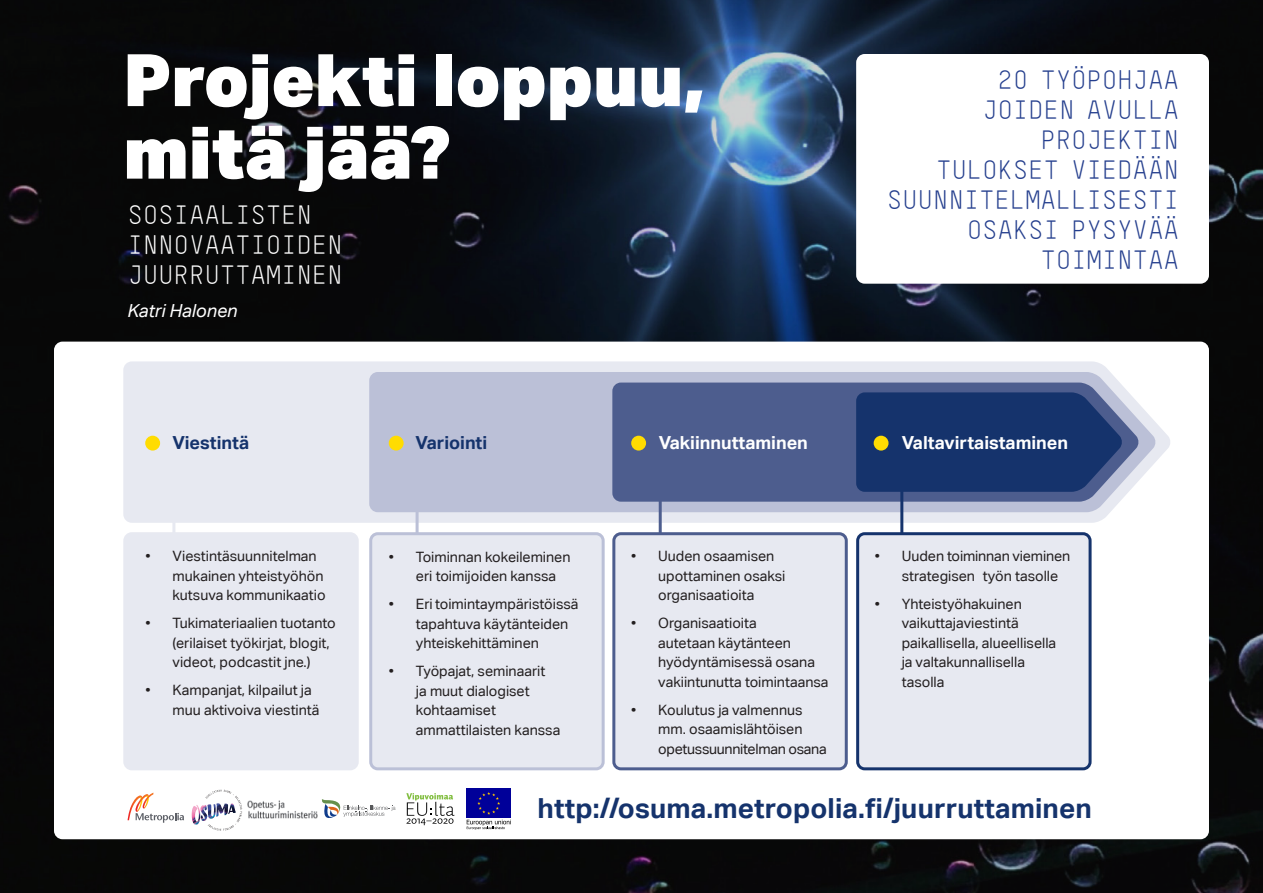
<style>
.page{position:relative;width:1263px;height:893px;background:#fff}
.page>*{position:absolute;margin:0;border:0;box-sizing:border-box;transform-origin:0 0}
.pääotsikko{font:900 72.6px "Aktiv Grotesk";letter-spacing:-.005em;color:#fff}
.pääotsikko-2{font:700 27.6px "Aktiv Grotesk";letter-spacing:.005em;color:#15336c}
.nosto{font:26.25px/30px "TSTAR Mono Round";letter-spacing:-.015em;color:#253f8e;text-align:right}
.nosto-2{font:26.25px/30px "TSTAR Mono Round";letter-spacing:-.015em;color:#fff}
.leipis_liehulla{font:700 18px "Aktiv Grotesk";color:#fff}
.leipis_liehulla-2{font:700 18px "Aktiv Grotesk";color:#15336c}
.leipis_liehulla-3{font:italic 18px "Aktiv Grotesk";color:#fff}
.leipis_liehulla-4{font:14.25px/19.5px "Aktiv Grotesk";color:#231f20}
</style>
<div class="page">
<img style="left:0;top:0;width:1263px;height:893px">
<div style="left:856px;top:54px;width:353px;height:230px;background:#fff;border-radius:9px"></div>
<div style="left:54px;top:342px;width:1155px;height:497px;background:#fff;border-radius:9px"></div>
<div style="left:123px;top:532px;width:236px;height:238px;background:#e7e9f1;border-radius:9px"></div>
<div style="left:371px;top:534px;width:232px;height:235px;background:#e7e9f1;border-radius:7px"></div>
<div style="left:369px;top:532px;width:236px;height:238px;border:3px solid #bbc0d7;border-radius:7px"></div>
<div style="left:614px;top:534px;width:232px;height:235px;background:#e7e9f1;border-radius:7px"></div>
<div style="left:612px;top:532px;width:236px;height:238px;border:3px solid #4d5d8e;border-radius:7px"></div>
<div style="left:858px;top:534px;width:232px;height:235px;background:#e7e9f1;border-radius:7px"></div>
<div style="left:856px;top:532px;width:235px;height:238px;border:3px solid #15336c;border-radius:7px"></div>
<svg style="left:123px;top:361px;width:1047px;height:162px;background:#e8eaf1"></svg>
<svg style="left:369px;top:372px;width:787px;height:140px;background:#bec2d8"></svg>
<svg style="left:612px;top:383px;width:527px;height:119px;background:#556593"></svg>
<svg style="left:856px;top:392px;width:267px;height:100px;background:#1d3970"></svg>
<hr style="left:900px;top:487px;width:3px;height:46px;background:#15336c">
<hr style="left:659px;top:487px;width:3px;height:46px;background:#4d5d8e">
<hr style="left:416px;top:487px;width:3px;height:46px;background:#bbc0d7">
<hr style="left:172px;top:487px;width:3px;height:46px;background:#e7e9f1">
<div style="left:145px;top:436px;width:15px;height:15px;background:#ffdc01;border-radius:50%"></div>
<div style="left:389px;top:436px;width:15px;height:15px;background:#ffdc01;border-radius:50%"></div>
<div style="left:631px;top:436px;width:15px;height:15px;background:#ffdc01;border-radius:50%"></div>
<div style="left:874px;top:436px;width:14px;height:15px;background:#ffdc01;border-radius:50%"></div>
<svg style="left:205px;top:790px;width:37px;height:41px"></svg>
<svg style="left:128px;top:793px;width:56px;height:30px"></svg>
<img style="left:248px;top:800px;width:69px;height:18px">
<svg style="left:406px;top:793px;width:48px;height:32px"></svg>
<div style="left:466px;top:789px;width:45px;height:29px;background:#009"></div>
<svg style="left:467px;top:792px;width:44px;height:38px"></svg>
<svg style="left:321px;top:799px;width:74px;height:19px"></svg>
<h1 class="pääotsikko" style="left:123px;top:33px;width:582px">Projekti loppuu,</h1>
<h1 class="pääotsikko" style="left:123px;top:105px;width:329px">mitä jää?</h1>
<p class="nosto-2" style="left:128px;top:199px;width:217px">SOSIAALISTEN<br>INNOVAATIOIDEN<br>JUURRUTTAMINEN</p>
<p class="leipis_liehulla-3" style="left:128px;top:300px;width:111px">Katri Halonen</p>
<p class="nosto" style="left:997px;top:64px;width:183px">20 TYÖPOHJAA</p>
<p class="nosto" style="left:982px;top:94px;width:198px">JOIDEN AVULLA</p>
<p class="nosto" style="left:887px;top:124px;width:294px">PROJEKTIN<br>TULOKSET VIEDÄÄN<br>SUUNNITELMALLISESTI<br>OSAKSI PYSYVÄÄ<br>TOIMINTAA</p>
<p class="leipis_liehulla-2" style="left:172px;top:431px;width:78px">Viestintä</p>
<p class="leipis_liehulla-2" style="left:416px;top:431px;width:73px">Variointi</p>
<p class="leipis_liehulla" style="left:659px;top:431px;width:151px">Vakiinnuttaminen</p>
<p class="leipis_liehulla" style="left:902px;top:431px;width:168px">Valtavirtaistaminen</p>
<p class="leipis_liehulla-4" style="left:173px;top:546px;width:155px;text-indent:-27px">• Viestintäsuunnitelman mukainen yhteistyöhön kutsuva kommunikaatio</p>
<p class="leipis_liehulla-4" style="left:173px;top:613px;width:165px;text-indent:-27px">• Tukimateriaalien tuotanto (erilaiset työkirjat, blogit, videot, podcastit jne.)</p>
<p class="leipis_liehulla-4" style="left:173px;top:680px;width:148px;text-indent:-27px">• Kampanjat, kilpailut ja muu aktivoiva viestintä</p>
<p class="leipis_liehulla-4" style="left:416px;top:547px;width:156px;text-indent:-27px">• Toiminnan kokeileminen eri toimijoiden kanssa</p>
<p class="leipis_liehulla-4" style="left:416px;top:594px;width:164px;text-indent:-27px">• Eri toimintaympäristöissä tapahtuva käytänteiden yhteiskehittäminen</p>
<p class="leipis_liehulla-4" style="left:416px;top:661px;width:146px;text-indent:-27px">• Työpajat, seminaarit<br>ja muut dialogiset kohtaamiset ammattilaisten kanssa</p>
<p class="leipis_liehulla-4" style="left:658px;top:546px;width:129px;text-indent:-27px">• Uuden osaamisen upottaminen osaksi organisaatioita</p>
<p class="leipis_liehulla-4" style="left:658px;top:613px;width:172px;text-indent:-27px">• Organisaatioita<br>autetaan käytänteen hyödyntämisessä osana vakiintunutta toimintaansa</p>
<p class="leipis_liehulla-4" style="left:658px;top:700px;width:170px;text-indent:-27px">• Koulutus ja valmennus mm. osaamislähtöisen opetussuunnitelman osana</p>
<p class="leipis_liehulla-4" style="left:902px;top:546px;width:170px;text-indent:-27px">• Uuden toiminnan vieminen strategisen työn tasolle</p>
<p class="leipis_liehulla-4" style="left:902px;top:594px;width:156px;text-indent:-27px">• Yhteistyöhakuinen vaikuttajaviestintä paikallisella, alueellisella ja valtakunnallisella tasolla</p>
<h1 class="pääotsikko-2" style="left:538px;top:791px;width:556px">http://osuma.metropolia.fi/juurruttaminen</h1>
</div>
